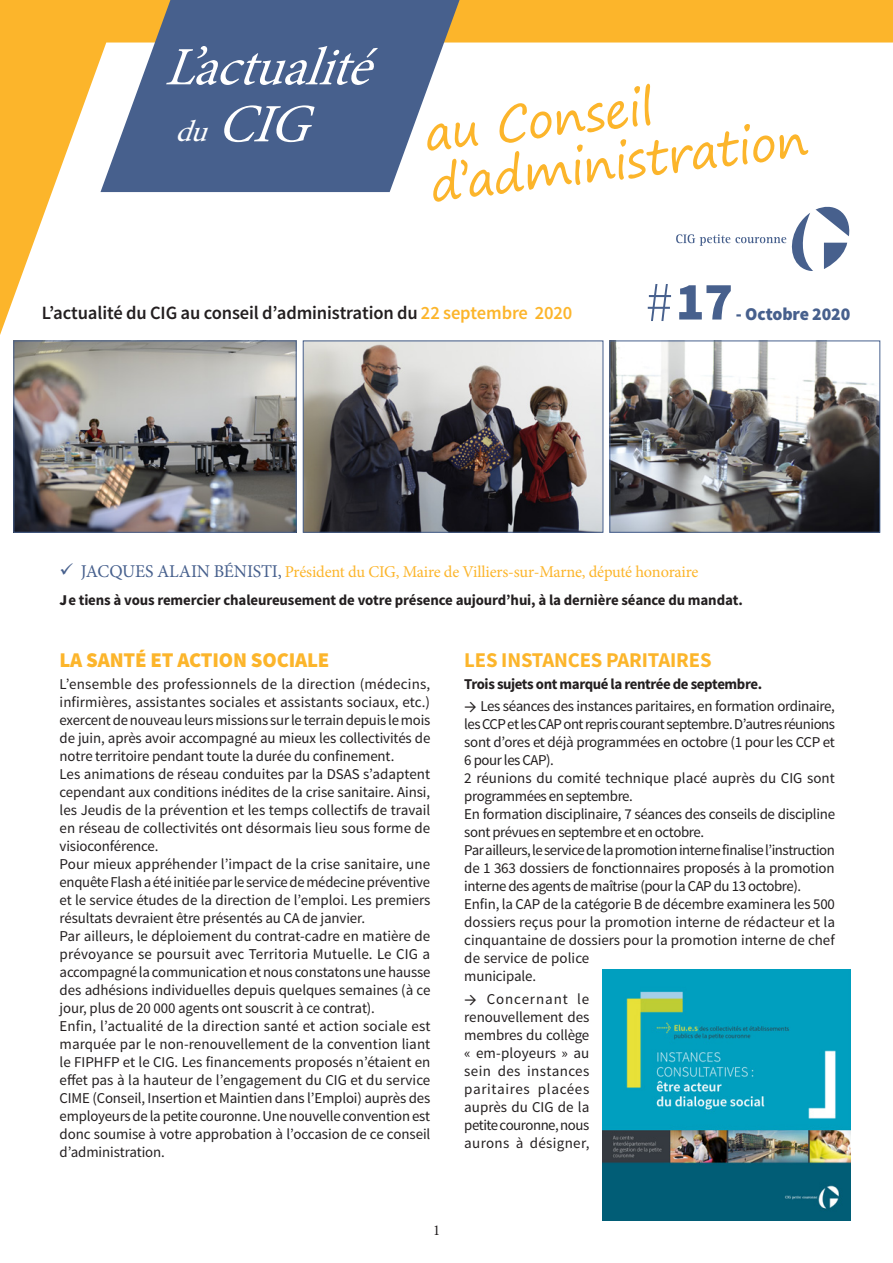
<style>
.page{position:relative;width:893px;height:1263px;background:#fff}
.page>*{position:absolute;margin:0;border:0;box-sizing:border-box;transform-origin:0 0}
.t1{font:italic 54px "Minion Pro";color:#fff}
.t2{font:900 54px "Source Sans Pro";color:#47608d}
.t3{font:48px "Segoe Print";color:#fcb52b}
.t4{font:900 21px "Source Sans Pro";letter-spacing:-.01em;color:#fcb52b}
.t5{font:700 21px "Source Sans Pro";letter-spacing:-.01em;color:#fcb52b}
.t6{font:600 18.75px "Source Sans Pro";letter-spacing:-.01em;color:#231f20}
.t7{font:900 18px "Source Sans Pro";letter-spacing:-.01em;color:#47608d}
.t8{font:16.5px "Minion Pro";letter-spacing:-.015em;color:#fcb52b}
.t9{font:15px/18px "Source Sans Pro";letter-spacing:-.01em;color:#231f20;text-align:justify}
.t10{font:700 15px "Source Sans Pro";letter-spacing:-.01em;color:#231f20}
.t11{font:700 15px "Source Sans Pro";letter-spacing:-.03em;color:#231f20}
.t12{font:15px "Minion Pro";color:#231f20}
.s1{font-size:30px}
.s2{color:#fcb52b}
.s3{font-weight:300;font-size:57px}
.s4{font-size:18px;color:#47608d}
.s5{font-weight:900}
.s6{font-family:"DIN2014";font-weight:700}
</style>
<div class="page">
<svg style="left:0;top:0;width:893px;height:335px"></svg>
<svg style="left:100px;top:0;width:360px;height:192px;background:#6b7b99"></svg>
<svg style="left:676px;top:206px;width:174px;height:65px"></svg>
<img style="left:305px;top:343px;width:296px;height:188px">
<div style="left:303px;top:341px;width:300px;height:192px;border:1px solid #47608d"></div>
<img style="left:611px;top:343px;width:267px;height:188px">
<div style="left:609px;top:341px;width:271px;height:192px;border:1px solid #47608d"></div>
<img style="left:15px;top:343px;width:280px;height:188px">
<div style="left:13px;top:341px;width:284px;height:192px;border:1px solid #47608d"></div>
<img style="left:602px;top:970px;width:248px;height:250px">
<p class="t1" style="left:164px;top:31px;width:233px">L’actualité</p>
<p class="t1" style="left:175px;top:88px;width:160px"><span class="s1">du</span>CIG</p>
<p class="t3" style="left:419px;top:92px;width:233px;rotate:-7deg">au Conseil</p>
<p class="t3" style="left:425px;top:142px;width:381px;rotate:-7deg">d’administration</p>
<p class="t6" style="left:42px;top:301px;width:532px">L’actualité du CIG au conseil d’administration du <span class="s2">22 septembre 2020</span></p>
<p class="t2" style="left:646px;top:266px;width:89px"><span class="s3">#</span>17</p>
<p class="t7" style="left:736px;top:302px;width:116px">- Octobre 2020</p>
<p class="t8" style="left:81px;top:561px;width:619px"><span class="s4">JACQUES ALAIN BÉNISTI,</span> Président du CIG, Maire de Villiers-sur-Marne, député honoraire</p>
<p class="t10" style="left:60px;top:591px;width:685px"><span class="s5">J</span>e tiens à vous remercier chaleureusement de votre présence aujourd’hui, à la dernière séance du mandat.</p>
<p class="t4" style="left:60px;top:646px;width:271px">LA SANTÉ ET ACTION SOCIALE</p>
<p class="t9" style="left:60px;top:675px;width:372px">L’ensemble des professionnels de la direction (médecins, infirmières, assistantes sociales et assistants sociaux, etc.) exercent de nouveau leurs missions sur le terrain depuis le mois de juin, après avoir accompagné au mieux les collectivités de notre territoire pendant toute la durée du confinement.</p>
<p class="t9" style="left:60px;top:765px;width:372px">Les animations de réseau conduites par la DSAS s’adaptent cependant aux conditions inédites de la crise sanitaire. Ainsi, les Jeudis de la prévention et les temps collectifs de travail en réseau de collectivités ont désormais lieu sous forme de visioconférence.</p>
<p class="t9" style="left:60px;top:855px;width:372px">Pour mieux appréhender l’impact de la crise sanitaire, une enquête Flash a été initiée par le service de médecine préventive et le service études de la direction de l’emploi. Les premiers résultats devraient être présentés au CA de janvier.</p>
<p class="t9" style="left:60px;top:927px;width:372px">Par ailleurs, le déploiement du contrat-cadre en matière de prévoyance se poursuit avec Territoria Mutuelle. Le CIG a accompagné la communication et nous constatons une hausse des adhésions individuelles depuis quelques semaines (à ce jour, plus de 20 000 agents ont souscrit à ce contrat).</p>
<p class="t9" style="left:60px;top:1017px;width:372px">Enfin, l’actualité de la direction santé et action sociale est marquée par le non-renouvellement de la convention liant le FIPHFP et le CIG. Les financements proposés n’étaient en effet pas à la hauteur de l’engagement du CIG et du service CIME (Conseil, Insertion et Maintien dans l’Emploi) auprès des employeurs de la petite couronne. Une nouvelle convention est donc soumise à votre approbation à l’occasion de ce conseil d’administration.</p>
<p class="t5" style="left:464px;top:646px;width:249px">LES INSTANCES PARITAIRES</p>
<p class="t11" style="left:464px;top:674px;width:299px">Trois sujets ont marqué la rentrée de septembre.</p>
<p class="t9" style="left:464px;top:698px;width:372px"><span class="s6">→</span> Les séances des instances paritaires, en formation ordinaire, les CCP et les CAP ont repris courant septembre. D’autres réunions sont d’ores et déjà programmées en octobre (1 pour les CCP et 6 pour les CAP).</p>
<p class="t9" style="left:464px;top:770px;width:372px">2 réunions du comité technique placé auprès du CIG sont programmées en septembre.</p>
<p class="t9" style="left:464px;top:806px;width:372px">En formation disciplinaire, 7 séances des conseils de discipline sont prévues en septembre et en octobre.</p>
<p class="t9" style="left:464px;top:842px;width:372px">Par ailleurs, le service de la promotion interne finalise l’instruction de 1 363 dossiers de fonctionnaires proposés à la promotion interne des agents de maîtrise (pour la CAP du 13 octobre).</p>
<p class="t9" style="left:464px;top:896px;width:372px;text-align:left">Enfin, la CAP de la catégorie B de décembre examinera les 500 dossiers reçus pour la promotion interne de rédacteur et la cinquantaine de dossiers pour la promotion interne de chef de service de police<br>municipale.</p>
<p class="t9" style="left:464px;top:990px;width:127px"><span class="s6">→</span> Concernant le renouvellement des membres du collège « em-ployeurs » au sein des instances paritaires placées auprès du CIG de la petite couronne, nous aurons à désigner,</p>
<p class="t12" style="left:433px;top:1220px;width:9px">1</p>
</div>
